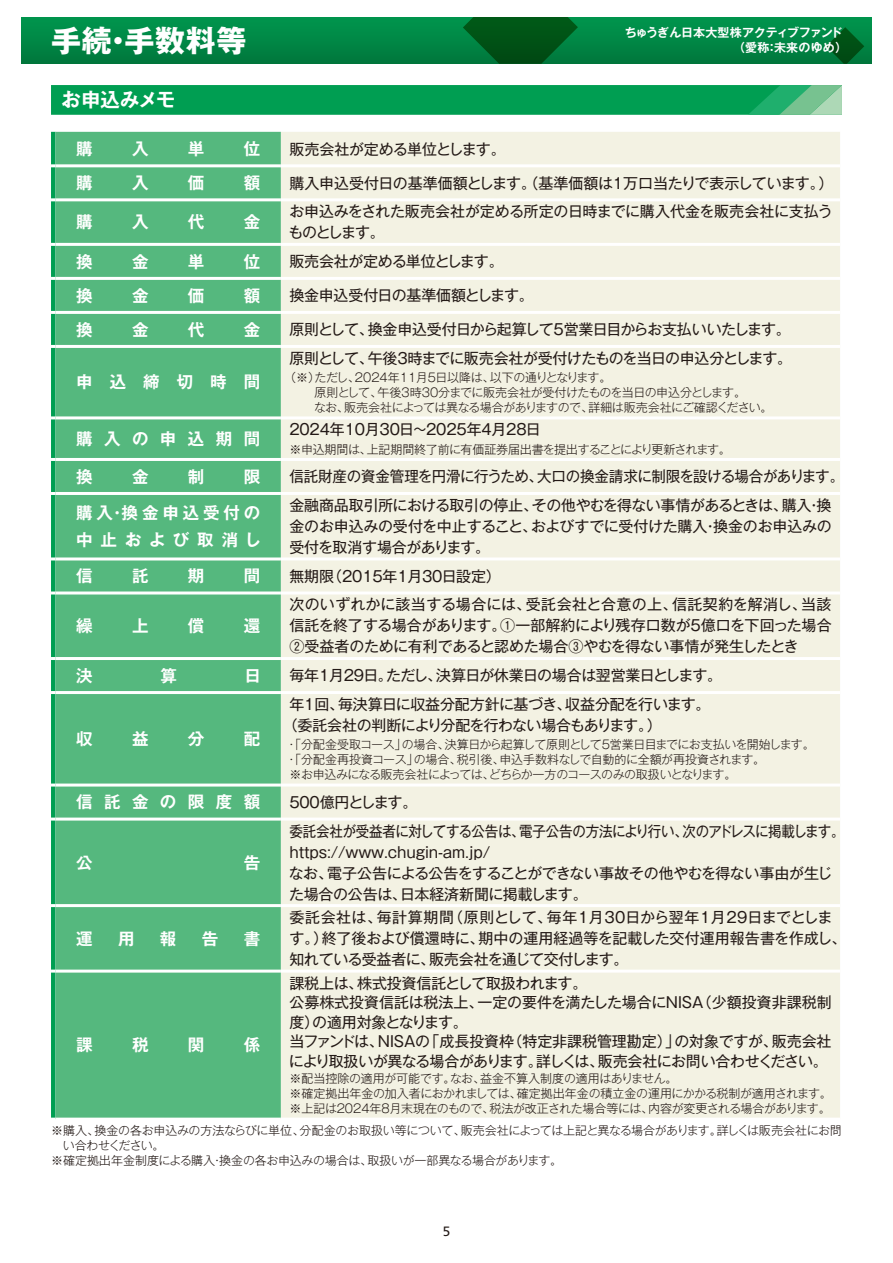
<style>
.page{position:relative;width:893px;height:1263px;background:#fff}
.page>*{position:absolute;margin:0;border:0;box-sizing:border-box;transform-origin:0 0}
.t1{font:700 30px "Gothic MB101 Pr 5";letter-spacing:.025em;color:#fff}
.t2{font:700 19.5px "Gothic MB101 Pr 5 De";letter-spacing:-.01em;color:#fff}
.t3{font:700 16.5px "Gothic MB101 Pr 5 De";letter-spacing:.695em;color:#fff}
.t4{font:700 16.5px/27px "Gothic MB101 Pr 5 De";letter-spacing:.3em;color:#fff}
.t5{font:15px/21px "Gothic MB101 Pr 5";letter-spacing:-.02em;color:#231916}
.t6{font:15px/21px "Gothic MB101 Pr 5";letter-spacing:-.02em;color:#231916;scale:.9 1}
.t7{font:15px "Gothic MB101 Pr 5";letter-spacing:-.045em;color:#231916}
.t8{font:15px "Gothic MB101 Pr 5";letter-spacing:-.04em;color:#231916}
.t9{font:13.5px "Frutiger LT Std";color:#231916}
.t10{font:300 12px/15px "Gothic MB101 Pr 5";letter-spacing:-.03em;color:#231916}
.t11{font:300 12px "Gothic MB101 Pr 5";letter-spacing:-.055em;color:#231916}
.t12{font:700 12px "Gothic MB101 Pr 5 De";letter-spacing:-.01em;color:#fff}
.t13{font:300 12px "Gothic MB101 Pr 5";letter-spacing:-.075em;color:#231916}
</style>
<div class="page">
<div style="left:21px;top:17px;width:851px;height:47px;background:linear-gradient(to bottom,#00964e,#00773c)"></div>
<svg style="left:463px;top:17px;width:115px;height:47px;background:#005e21"></svg>
<svg style="left:826px;top:27px;width:38px;height:37px"></svg>
<div style="left:56px;top:132px;width:225px;height:985px;background:#55b87e"></div>
<div style="left:281px;top:132px;width:559px;height:985px;background:#f3f2e3"></div>
<hr style="left:56px;top:164px;width:225px;height:3px;background:#fff">
<hr style="left:281px;top:164px;width:559px;height:3px;background:#fff">
<hr style="left:56px;top:198px;width:225px;height:3px;background:#fff">
<hr style="left:281px;top:198px;width:559px;height:3px;background:#fff">
<hr style="left:56px;top:243px;width:225px;height:3px;background:#fff">
<hr style="left:281px;top:243px;width:559px;height:3px;background:#fff">
<hr style="left:56px;top:277px;width:225px;height:3px;background:#fff">
<hr style="left:281px;top:277px;width:559px;height:3px;background:#fff">
<hr style="left:56px;top:311px;width:225px;height:3px;background:#fff">
<hr style="left:281px;top:311px;width:559px;height:3px;background:#fff">
<hr style="left:56px;top:345px;width:225px;height:3px;background:#fff">
<hr style="left:281px;top:345px;width:559px;height:3px;background:#fff">
<hr style="left:56px;top:416px;width:225px;height:3px;background:#fff">
<hr style="left:281px;top:416px;width:559px;height:3px;background:#fff">
<hr style="left:56px;top:458px;width:225px;height:3px;background:#fff">
<hr style="left:281px;top:458px;width:559px;height:3px;background:#fff">
<hr style="left:56px;top:492px;width:225px;height:3px;background:#fff">
<hr style="left:281px;top:492px;width:559px;height:3px;background:#fff">
<hr style="left:56px;top:557px;width:225px;height:3px;background:#fff">
<hr style="left:281px;top:557px;width:559px;height:3px;background:#fff">
<hr style="left:56px;top:591px;width:225px;height:3px;background:#fff">
<hr style="left:281px;top:591px;width:559px;height:3px;background:#fff">
<hr style="left:56px;top:657px;width:225px;height:3px;background:#fff">
<hr style="left:281px;top:657px;width:559px;height:3px;background:#fff">
<hr style="left:56px;top:691px;width:225px;height:3px;background:#fff">
<hr style="left:281px;top:691px;width:559px;height:3px;background:#fff">
<hr style="left:56px;top:783px;width:225px;height:3px;background:#fff">
<hr style="left:281px;top:783px;width:559px;height:3px;background:#fff">
<hr style="left:56px;top:817px;width:225px;height:3px;background:#fff">
<hr style="left:281px;top:817px;width:559px;height:3px;background:#fff">
<hr style="left:56px;top:904px;width:225px;height:3px;background:#fff">
<hr style="left:281px;top:904px;width:559px;height:3px;background:#fff">
<hr style="left:56px;top:969px;width:225px;height:3px;background:#fff">
<hr style="left:281px;top:969px;width:559px;height:3px;background:#fff">
<svg style="left:51px;top:132px;width:5px;height:987px;background:#21a967"></svg>
<div style="left:51px;top:85px;width:791px;height:30px;background:#009e52"></div>
<svg style="left:747px;top:85px;width:95px;height:30px"></svg>
<h1 class="t1" style="left:51px;top:15px;width:197px">手続・手数料等</h1>
<h2 class="t2" style="left:62px;top:84px;width:115px">お申込みメモ</h2>
<p class="t12" style="left:625px;top:23px;width:219px">ちゅうぎん日本大型株アクティブファンド</p>
<p class="t12" style="left:733px;top:38px;width:116px">（愛称：未来のゆめ）</p>
<p class="t3" style="left:76px;top:135px;width:18px">購</p>
<p class="t3" style="left:132px;top:135px;width:18px">入</p>
<p class="t3" style="left:188px;top:135px;width:18px">単</p>
<p class="t3" style="left:244px;top:135px;width:18px">位</p>
<p class="t5" style="left:289px;top:137px;width:218px">販売会社が定める単位とします。</p>
<p class="t3" style="left:76px;top:169px;width:18px">購</p>
<p class="t3" style="left:132px;top:169px;width:18px">入</p>
<p class="t3" style="left:188px;top:169px;width:18px">価</p>
<p class="t3" style="left:244px;top:169px;width:18px">額</p>
<p class="t5" style="left:289px;top:171px;width:546px">購入申込受付日の基準価額とします。（基準価額は1万口当たりで表示しています。）</p>
<p class="t3" style="left:76px;top:208px;width:18px">購</p>
<p class="t3" style="left:132px;top:208px;width:18px">入</p>
<p class="t3" style="left:188px;top:208px;width:18px">代</p>
<p class="t3" style="left:244px;top:208px;width:18px">金</p>
<p class="t5" style="left:289px;top:200px;width:546px">お申込みをされた販売会社が定める所定の日時までに購入代金を販売会社に支払うものとします。</p>
<p class="t3" style="left:76px;top:248px;width:18px">換</p>
<p class="t3" style="left:132px;top:248px;width:18px">金</p>
<p class="t3" style="left:188px;top:248px;width:18px">単</p>
<p class="t3" style="left:244px;top:248px;width:18px">位</p>
<p class="t5" style="left:289px;top:250px;width:216px">販売会社が定める単位とします。</p>
<p class="t3" style="left:76px;top:282px;width:18px">換</p>
<p class="t3" style="left:132px;top:282px;width:18px">金</p>
<p class="t3" style="left:188px;top:282px;width:18px">価</p>
<p class="t3" style="left:244px;top:282px;width:18px">額</p>
<p class="t5" style="left:289px;top:284px;width:246px">換金申込受付日の基準価額とします。</p>
<p class="t3" style="left:76px;top:316px;width:18px">換</p>
<p class="t3" style="left:132px;top:316px;width:18px">金</p>
<p class="t3" style="left:188px;top:316px;width:18px">代</p>
<p class="t3" style="left:244px;top:316px;width:18px">金</p>
<p class="t7" style="left:289px;top:317px;width:503px">原則として、換金申込受付日から起算して5営業日目からお支払いいたします。</p>
<p class="t3" style="left:76px;top:368px;width:186px">申込締切時間</p>
<p class="t8" style="left:289px;top:346px;width:504px">原則として、午後3時までに販売会社が受付けたものを当日の申込分とします。</p>
<p class="t10" style="left:314px;top:369px;width:460px;text-indent:-30px">（※）ただし、2024年11月５日以降は、以下の通りとなります。<br>原則として、午後３時30分までに販売会社が受付けたものを当日の申込分とします。<br>なお、販売会社によっては異なる場合がありますので、詳細は販売会社にご確認ください。</p>
<p class="t3" style="left:76px;top:425px;width:186px">購入の申込期間</p>
<p class="t5" style="left:289px;top:418px;width:253px">2024年10月30日～2025年4月28日</p>
<p class="t10" style="left:289px;top:441px;width:443px">※申込期間は、上記期間終了前に有価証券届出書を提出することにより更新されます。</p>
<p class="t3" style="left:76px;top:463px;width:18px">換</p>
<p class="t3" style="left:132px;top:463px;width:18px">金</p>
<p class="t3" style="left:188px;top:463px;width:18px">制</p>
<p class="t3" style="left:244px;top:463px;width:18px">限</p>
<p class="t5" style="left:289px;top:465px;width:556px">信託財産の資金管理を円滑に行うため、大口の換金請求に制限を設ける場合があります。</p>
<p class="t4" style="left:76px;top:498px;width:186px">購入･換金申込受付の中止および取消し</p>
<p class="t5" style="left:289px;top:493px;width:544px;text-align:justify">金融商品取引所における取引の停止、その他やむを得ない事情があるときは、購入・換金のお申込みの受付を中止すること、およびすでに受付けた購入・換金のお申込みの受付を取消す場合があります。</p>
<p class="t3" style="left:76px;top:562px;width:18px">信</p>
<p class="t3" style="left:132px;top:562px;width:18px">託</p>
<p class="t3" style="left:188px;top:562px;width:18px">期</p>
<p class="t3" style="left:244px;top:562px;width:18px">間</p>
<p class="t5" style="left:289px;top:564px;width:213px">無期限（2015年1月30日設定）</p>
<p class="t3" style="left:76px;top:612px;width:18px">繰</p>
<p class="t3" style="left:132px;top:612px;width:18px">上</p>
<p class="t3" style="left:188px;top:612px;width:18px">償</p>
<p class="t3" style="left:244px;top:612px;width:18px">還</p>
<p class="t5" style="left:289px;top:593px;width:544px;text-align:justify">次のいずれかに該当する場合には、受託会社と合意の上、信託契約を解消し、当該信託を終了する場合があります。①一部解約により残存口数が5億口を下回った場合②受益者のために有利であると認めた場合③やむを得ない事情が発生したとき</p>
<p class="t3" style="left:76px;top:662px;width:18px">決</p>
<p class="t3" style="left:161px;top:662px;width:18px">算</p>
<p class="t3" style="left:244px;top:662px;width:18px">日</p>
<p class="t5" style="left:289px;top:664px;width:434px">毎年1月29日。ただし、決算日が休業日の場合は翌営業日とします。</p>
<p class="t3" style="left:76px;top:725px;width:18px">収</p>
<p class="t3" style="left:132px;top:725px;width:18px">益</p>
<p class="t3" style="left:188px;top:725px;width:18px">分</p>
<p class="t3" style="left:244px;top:725px;width:18px">配</p>
<p class="t5" style="left:283px;top:692px;width:429px;text-indent:7px">年1回、毎決算日に収益分配方針に基づき、収益分配を行います。（委託会社の判断により分配を行わない場合もあります。）</p>
<p class="t10" style="left:285px;top:736px;width:531px">・「分配金受取コース」の場合、決算日から起算して原則として5営業日目までにお支払いを開始します。</p>
<p class="t10" style="left:285px;top:751px;width:481px">・「分配金再投資コース」の場合、税引後、申込手数料なしで自動的に全額が再投資されます。</p>
<p class="t11" style="left:289px;top:765px;width:448px">※お申込みになる販売会社によっては、どちらか一方のコースのみの取扱いとなります。</p>
<p class="t3" style="left:76px;top:788px;width:186px">信託金の限度額</p>
<p class="t7" style="left:289px;top:790px;width:130px">500億円とします。</p>
<p class="t3" style="left:76px;top:849px;width:18px">公</p>
<p class="t3" style="left:244px;top:849px;width:18px">告</p>
<p class="t3" style="left:76px;top:925px;width:18px">運</p>
<p class="t3" style="left:118px;top:925px;width:18px">用</p>
<p class="t3" style="left:160px;top:925px;width:18px">報</p>
<p class="t3" style="left:202px;top:925px;width:18px">告</p>
<p class="t3" style="left:244px;top:925px;width:18px">書</p>
<p class="t6" style="left:289px;top:819px;width:619px">委託会社が受益者に対してする公告は、電子公告の方法により行い、次のアドレスに掲載します。https://www.chugin-am.jp/<br>なお、電子公告による公告をすることができない事故その他やむを得ない事由が生じた場合の公告は、日本経済新聞に掲載します。</p>
<p class="t5" style="left:289px;top:905px;width:559px">委託会社は、毎計算期間（原則として、毎年1月30日から翌年1月29日までとします。）終了後および償還時に、期中の運用経過等を記載した交付運用報告書を作成し、知れている受益者に、販売会社を通じて交付します。</p>
<p class="t5" style="left:289px;top:972px;width:544px;line-height:19.5px">課税上は、株式投資信託として取扱われます。<br>公募株式投資信託は税法上、一定の要件を満たした場合にNISA（少額投資非課税制度）の適用対象となります。<br>当ファンドは、NISAの「成長投資枠（特定非課税管理勘定）」の対象ですが、販売会社により取扱いが異なる場合があります。詳しくは、販売会社にお問い合わせください。</p>
<p class="t10" style="left:289px;top:1070px;width:544px">※配当控除の適用が可能です。なお、益金不算入制度の適用はありません。<br>※確定拠出年金の加入者におかれましては、確定拠出年金の積立金の運用にかかる税制が適用されます。※上記は2024年8月末現在のもので、税法が改正された場合等には、内容が変更される場合があります。</p>
<p class="t10" style="left:51px;top:1122px;width:792px">※購入、換金の各お申込みの方法ならびに単位、分配金のお取扱い等について、販売会社によっては上記と異なる場合があります。詳しくは販売会社にお問</p>
<p class="t13" style="left:63px;top:1136px;width:103px">い合わせください。</p>
<p class="t10" style="left:51px;top:1152px;width:513px">※確定拠出年金制度による購入・換金の各お申込みの場合は、取扱いが一部異なる場合があります。</p>
<p class="t3" style="left:76px;top:1031px;width:18px">課</p>
<p class="t3" style="left:132px;top:1031px;width:18px">税</p>
<p class="t3" style="left:188px;top:1031px;width:18px">関</p>
<p class="t3" style="left:244px;top:1031px;width:18px">係</p>
<p class="t9" style="left:443px;top:1223px;width:9px">5</p>
</div>
